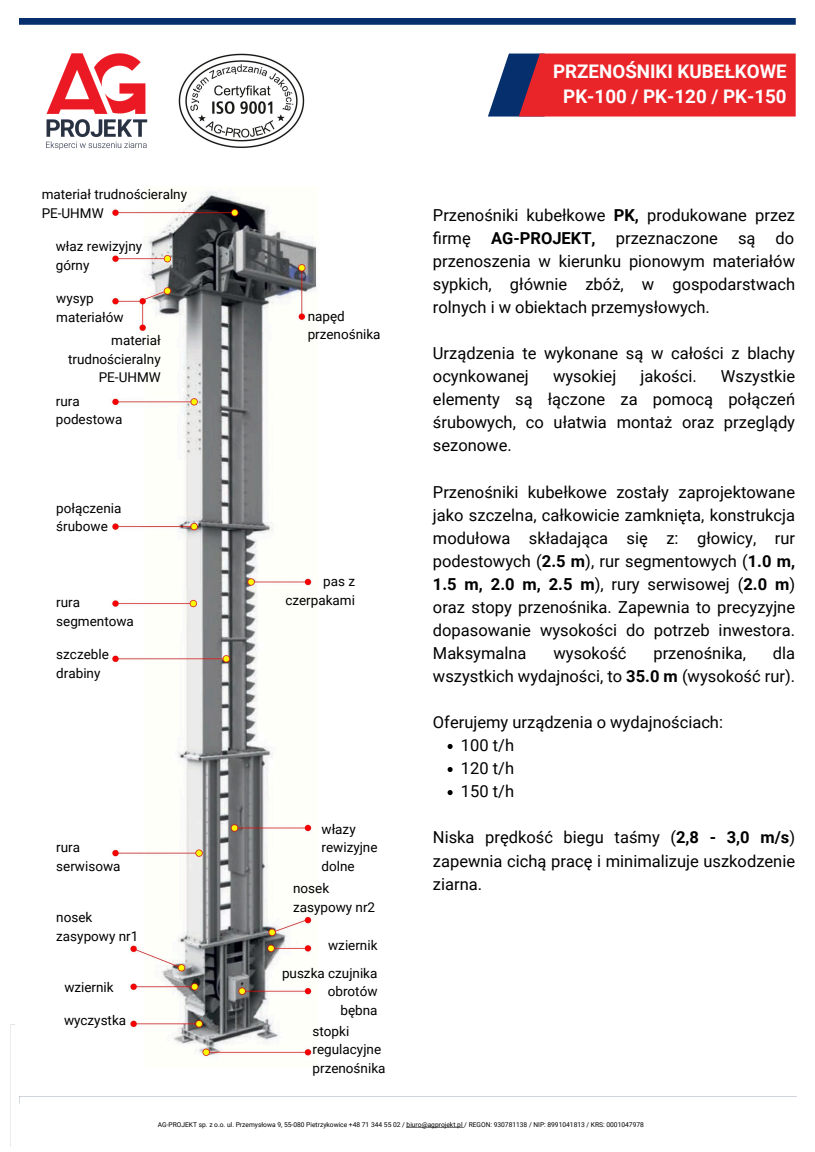
<style>
.page{position:relative;width:815px;height:1152px;background:#fff}
.page>*{position:absolute;margin:0;border:0;box-sizing:border-box;transform-origin:0 0}
.t1{font:700 18.75px/25.3px "Roboto";color:#fff;text-align:center}
.t2{font:16.5px/23.1px "Roboto";color:#000;text-align:justify}
.t3{font:13.5px/18.6px "Roboto";color:#000}
.t4{font:6.68px "Roboto";color:#000}
.s1{font-weight:700}
</style>
<div class="page">
<img style="left:20px;top:19px;width:775px;height:6px">
<svg style="left:488px;top:54px;width:307px;height:63px;background:#d32e39"></svg>
<svg style="left:447px;top:744px;width:5px;height:5px"></svg>
<svg style="left:447px;top:767px;width:5px;height:5px"></svg>
<svg style="left:447px;top:790px;width:5px;height:5px"></svg>
<img style="left:112px;top:191px;width:206px;height:877px">
<img style="left:178px;top:53px;width:127px;height:95px">
<img style="left:46px;top:53px;width:102px;height:97px">
<p class="t3" style="left:42px;top:186px;width:147px">materiał trudnościeralny<br>PE-UHMW</p>
<p class="t3" style="left:56px;top:238px;width:88px">właz rewizyjny górny</p>
<p class="t3" style="left:56px;top:291px;width:69px">wysyp materiałów</p>
<p class="t3" style="left:68px;top:333px;width:94px;text-align:right">materiał trudnościeralny<br>PE-UHMW</p>
<p class="t3" style="left:56px;top:393px;width:68px">rura podestowa</p>
<p class="t3" style="left:56px;top:500px;width:67px">połączenia śrubowe</p>
<p class="t3" style="left:56px;top:594px;width:79px">rura segmentowa</p>
<p class="t3" style="left:56px;top:647px;width:54px">szczeble drabiny</p>
<p class="t3" style="left:56px;top:840px;width:66px">rura serwisowa</p>
<p class="t3" style="left:56px;top:909px;width:84px">nosek zasypowy nr1</p>
<p class="t3" style="left:64px;top:979px;width:51px">wziernik</p>
<p class="t3" style="left:64px;top:1013px;width:64px">wyczystka</p>
<p class="t3" style="left:307px;top:308px;width:74px">napęd przenośnika</p>
<p class="t3" style="left:285px;top:574px;width:71px;text-align:right">pas z czerpakami</p>
<p class="t3" style="left:321px;top:821px;width:57px">włazy rewizyjne dolne</p>
<p class="t3" style="left:293px;top:881px;width:84px">nosek zasypowy nr2</p>
<p class="t3" style="left:282px;top:933px;width:97px;line-height:27.7px;text-align:right">wziernik puszka czujnika</p>
<p class="t3" style="left:328px;top:984px;width:51px;text-align:right">obrotów bębna</p>
<p class="t3" style="left:312px;top:1023px;width:74px">stopki regulacyjne przenośnika</p>
<p class="t1" style="left:553px;top:60px;width:235px">PRZENOŚNIKI KUBEŁKOWE<br>PK-100 / PK-120 / PK-150</p>
<p class="t2" style="left:433px;top:205px;width:363px">Przenośniki kubełkowe <span class="s1">PK,</span> produkowane przez firmę <span class="s1">AG-PROJEKT,</span> przeznaczone są do przenoszenia w kierunku pionowym materiałów sypkich, głównie zbóż, w gospodarstwach rolnych i w obiektach przemysłowych.</p>
<p class="t2" style="left:433px;top:344px;width:363px">Urządzenia te wykonane są w całości z blachy ocynkowanej</p>
<p class="t2" style="left:433px;top:367px;width:363px;text-indent:288px">Wszystkie elementy są łączone za pomocą połączeń śrubowych, co ułatwia montaż oraz przeglądy sezonowe.</p>
<p class="t2" style="left:433px;top:482px;width:364px">Przenośniki kubełkowe zostały zaprojektowane jako szczelna, całkowicie zamknięta, konstrukcja modułowa składająca się z: głowicy, rur podestowych (<span class="s1">2.5 m</span>), rur segmentowych (<span class="s1">1.0 m, 1.5 m, 2.0 m, 2.5 m</span>), rury serwisowej (<span class="s1">2.0 m</span>) oraz stopy przenośnika. Zapewnia to precyzyjne dopasowanie wysokości do potrzeb inwestora.<br>Maksymalna</p>
<p class="t2" style="left:553px;top:367px;width:65px">wysokiej</p>
<p class="t2" style="left:640px;top:367px;width:58px">jakości.</p>
<p class="t2" style="left:433px;top:643px;width:364px;text-align:right">dla<br>wszystkich wydajności, to <span class="s1">35.0 m</span> (wysokość rur).</p>
<p class="t2" style="left:461px;top:713px;width:263px;text-align:left;text-indent:-28px">Oferujemy urządzenia o wydajnościach:<br>100 t/h<br>120 t/h<br>150 t/h</p>
<p class="t2" style="left:433px;top:828px;width:363px">Niska prędkość biegu taśmy (<span class="s1">2,8 - 3,0 m/s</span>) zapewnia cichą pracę i minimalizuje uszkodzenie ziarna.</p>
<p class="t2" style="left:553px;top:643px;width:75px">wysokość</p>
<p class="t2" style="left:653px;top:643px;width:94px">przenośnika,</p>
<p class="t4" style="left:158px;top:1122px;width:487px">AG-PROJEKT sp. z o.o. ul. Przemysłowa 9, 55-080 Pietrzykowice +48 71 344 55 02 / biuro@agprojekt.pl / REGON: 930781138 / NIP: 8991041813 / KRS: 0001047978</p>
</div>
